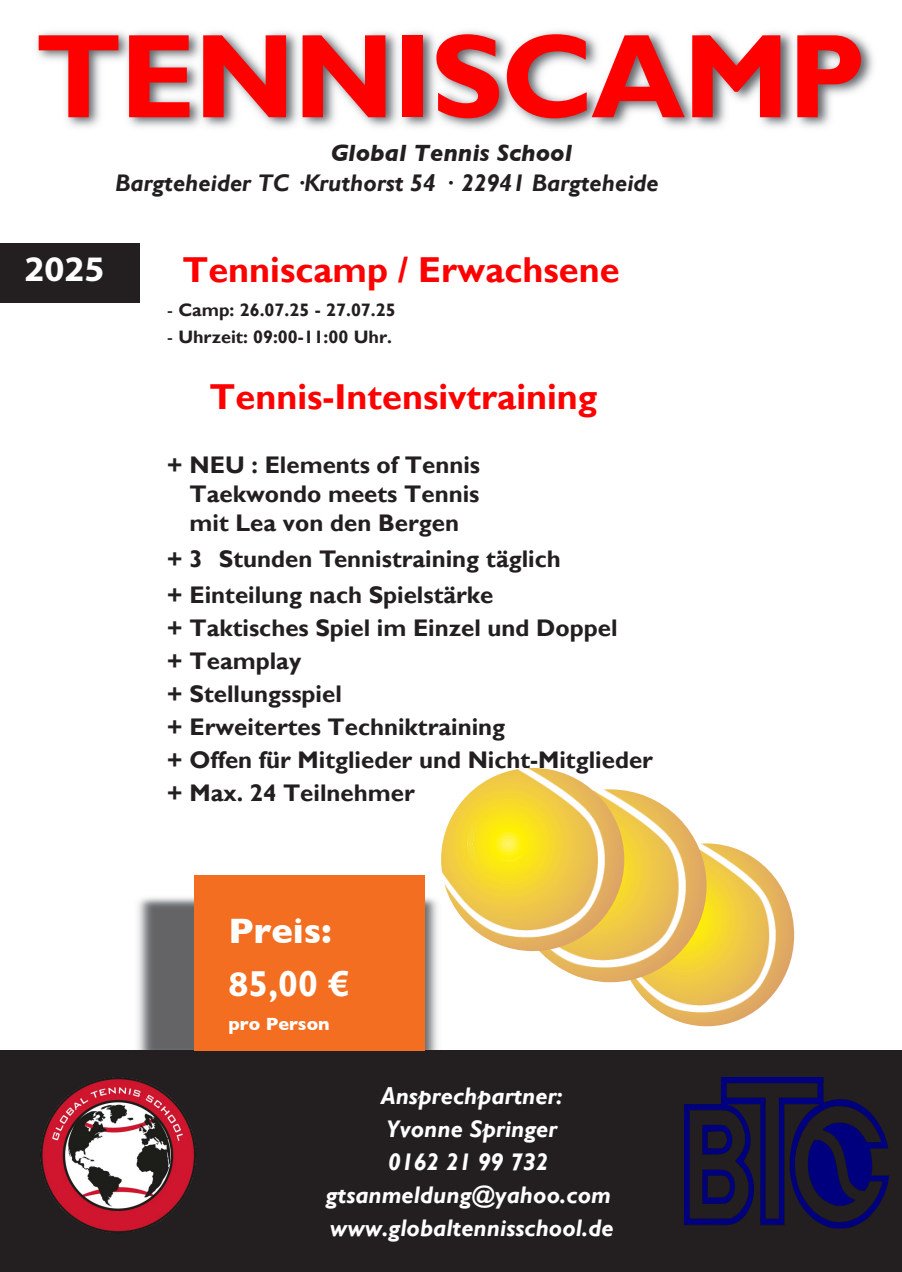
<style>
.page{position:relative;width:902px;height:1272px;background:#fff}
.page>*{position:absolute;margin:0;border:0;box-sizing:border-box;transform-origin:0 0}
.t1{font:700 120px "Gill Sans";letter-spacing:-.015em;color:#f00}
.t2{font:700 36px "Gill Sans";color:#f00}
.t3{font:700 36px/52.5px "Gill Sans";color:#fff}
.t4{font:700 36px "Myriad Pro";color:#fff}
.t5{font:700 24px/33px "Gill Sans";color:#231f20}
.t6{font:italic 700 24px/33px "Gill Sans";color:#fff;text-align:center}
.t7{font:italic 700 24px "Gill Sans";color:#231f20}
.t8{font:italic 700 24px "Gill Sans";color:#231f20}
.t9{font:700 18px "Gill Sans";color:#231f20}
.t10{font:700 18px "Gill Sans";color:#fff}
.s1{font-weight:400}
.s2{font-style:italic}
.s3{font-family:"Myriad Pro"}
.s4{font-style:inherit}
</style>
<div class="page">
<img style="left:618px;top:843px;width:176px;height:183px;border-radius:50%">
<div style="left:0;top:1050px;width:901px;height:221px;background:#231f20"></div>
<div style="left:0;top:243px;width:139px;height:59px;background:#231f20"></div>
<img style="left:36px;top:30px;width:838px;height:98px">
<img style="left:137px;top:894px;width:301px;height:157px">
<div style="left:194px;top:874px;width:230px;height:176px;background:#f36e21"></div>
<img style="left:513px;top:789px;width:193px;height:193px;border-radius:50%">
<img style="left:441px;top:768px;width:183px;height:183px;border-radius:50%">
<img style="left:40px;top:1077px;width:156px;height:156px">
<img style="left:684px;top:1077px;width:204px;height:151px">
<h1 class="t1" style="left:35px;top:4px;width:832px">TENNISCAMP</h1>
<p class="t8" style="left:331px;top:138px;width:243px">Global Tennis School</p>
<p class="t7" style="left:115px;top:169px;width:545px">Bargteheider TC ·Kruthorst 54 · 22941 Bargteheide</p>
<h2 class="t4" style="left:25px;top:245px;width:81px">2025</h2>
<h2 class="t2" style="left:182px;top:248px;width:438px">Tenniscamp / Erwachsene</h2>
<p class="t9" style="left:167px;top:299px;width:230px"><span class="s1">-</span> Camp: 26.07.25 - 27.07.25</p>
<p class="t9" style="left:167px;top:326px;width:226px"><span class="s1">-</span> Uhrzeit: 09:00-11:00 Uhr.</p>
<h2 class="t2" style="left:209px;top:375px;width:389px">Tennis-Intensivtraining</h2>
<p class="t5" style="left:189px;top:451px;width:292px;line-height:28.8px;text-align:justify;text-indent:-23px"><span class="s2">+</span> NEU : Elements of Tennis Taekwondo meets Tennis mit Lea von den Bergen</p>
<p class="t5" style="left:166px;top:541px;width:396px;line-height:36px"><span class="s2">+</span> 3 Stunden Tennistraining täglich <span class="s2">+</span> Einteilung nach Spielstärke</p>
<p class="t5" style="left:166px;top:611px;width:488px"><span class="s2">+</span> Taktisches Spiel im Einzel und Doppel<br><span class="s2">+</span> Teamplay<br><span class="s2">+</span> Stellungsspiel<br><span class="s2">+</span> Erweitertes Techniktraining<br><span class="s2">+</span> Offen für Mitglieder und Nicht-Mitglieder <span class="s2">+</span> Max. 24 Teilnehmer</p>
<h2 class="t3" style="left:228px;top:904px;width:123px">Preis:<br><span class="s3">8</span><span class="s4">5,00 €</span></h2>
<p class="t10" style="left:228px;top:1009px;width:103px">pro Person</p>
<p class="t6" style="left:326px;top:1080px;width:289px">Ansprechpartner:<br>Yvonne Springer<br>0162 21 99 732 gtsanmeldung@yahoo.com www.globaltennisschool.de</p>
</div>
